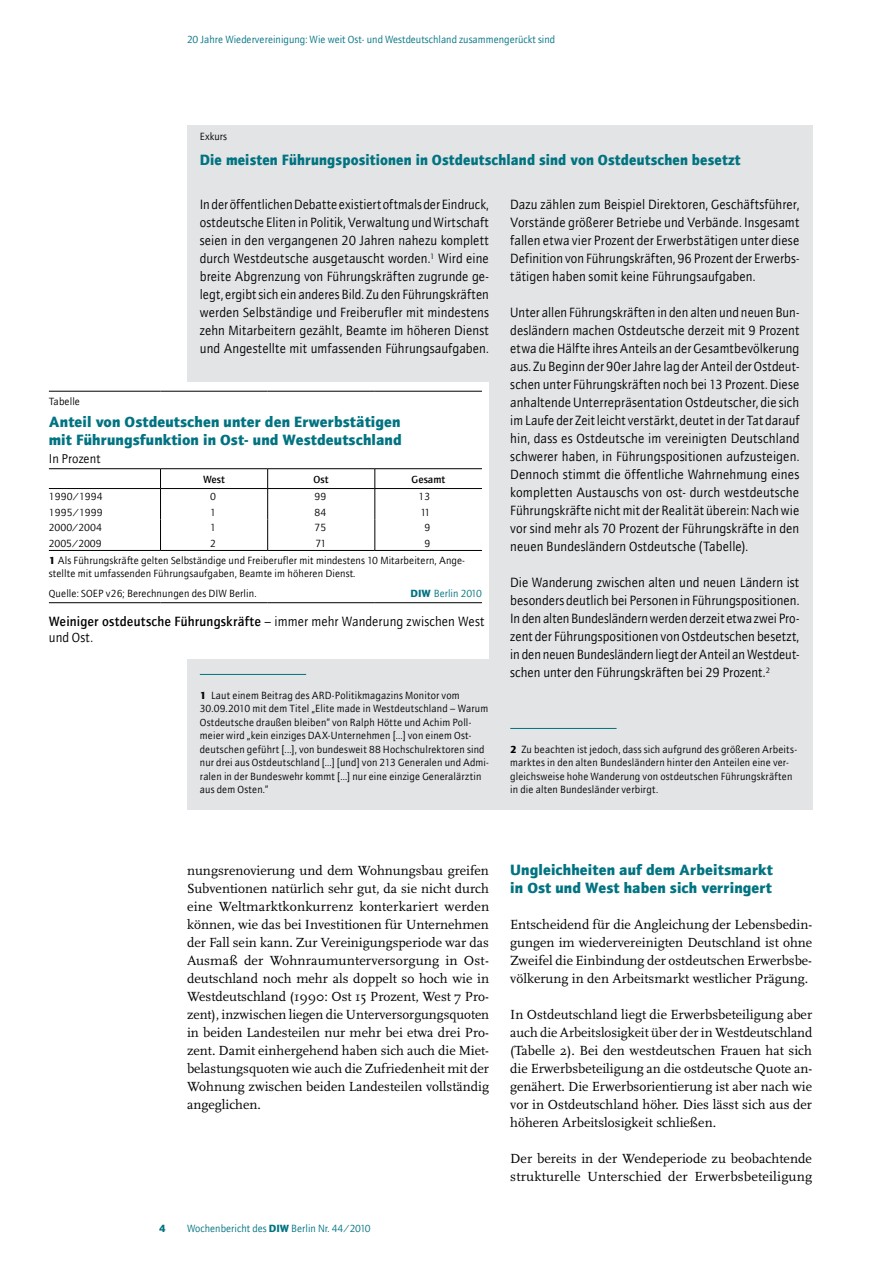
<style>
.page{position:relative;width:893px;height:1263px;background:#fff}
.page>*{position:absolute;margin:0;border:0;box-sizing:border-box;transform-origin:0 0}
.t1{font:900 15px/18px "AT Quay Sans";letter-spacing:.005em;color:#007381}
.t2{font:900 15px "AT Quay Sans";letter-spacing:.005em;color:#007381;scale:.95 1}
.t3{font:13.8px/18px "Scala";color:#000;text-align:justify}
.t4{font:13.5px/18px "AT Quay Sans";color:#000;text-align:justify;scale:.96 1}
.t5{font:13.5px/18px "AT Quay Sans";color:#000;text-align:justify}
.t6{font:12.75px "AT Quay Sans";color:#000}
.t7{font:10.5px/13.5px "AT Quay Sans";letter-spacing:.01em;color:#000}
.t8{font:10.5px "AT Quay Sans";color:#007381}
.t9{font:500 10.5px "AT Quay Sans";letter-spacing:.005em;color:#000}
.t10{font:900 10.5px "AT Quay Sans";color:#007381}
.s1{font-weight:900}
.s2{font-weight:500}
</style>
<div class="page">
<div style="left:187px;top:125px;width:625px;height:685px;background:#e3e4e5"></div>
<hr style="left:200px;top:674px;width:106px;height:1px;background:#007381">
<hr style="left:510px;top:728px;width:107px;height:1px;background:#007381">
<div style="left:43px;top:382px;width:446px;height:277px;background:#fff"></div>
<hr style="left:49px;top:391px;width:112px;height:1px;background:#000">
<hr style="left:161px;top:391px;width:107px;height:1px;background:#000">
<hr style="left:268px;top:391px;width:107px;height:1px;background:#000">
<hr style="left:375px;top:391px;width:107px;height:1px;background:#000">
<hr style="left:49px;top:468px;width:112px;height:1px;background:#000">
<hr style="left:161px;top:468px;width:107px;height:1px;background:#000">
<hr style="left:268px;top:468px;width:107px;height:1px;background:#000">
<hr style="left:375px;top:468px;width:107px;height:1px;background:#000">
<hr style="left:49px;top:488px;width:112px;height:1px;background:#000">
<hr style="left:161px;top:488px;width:107px;height:1px;background:#000">
<hr style="left:268px;top:488px;width:107px;height:1px;background:#000">
<hr style="left:375px;top:488px;width:107px;height:1px;background:#000">
<svg style="left:160px;top:469px;width:1px;height:81px"></svg>
<svg style="left:267px;top:469px;width:1px;height:81px"></svg>
<svg style="left:375px;top:469px;width:1px;height:81px"></svg>
<hr style="left:49px;top:550px;width:112px;height:1px;background:#000">
<hr style="left:161px;top:550px;width:107px;height:1px;background:#000">
<hr style="left:268px;top:550px;width:107px;height:1px;background:#000">
<hr style="left:375px;top:550px;width:107px;height:1px;background:#000">
<hr style="left:49px;top:602px;width:112px;height:1px;background:#000">
<hr style="left:161px;top:602px;width:107px;height:1px;background:#000">
<hr style="left:268px;top:602px;width:107px;height:1px;background:#000">
<hr style="left:375px;top:602px;width:107px;height:1px;background:#000">
<p class="t8" style="left:187px;top:33px;width:370px">20 Jahre Wiedervereinigung: Wie weit Ost- und Westdeutschland zusammengerückt sind</p>
<p class="t7" style="left:200px;top:129px;width:29px">Exkurs</p>
<p class="t2" style="left:200px;top:150px;width:571px">Die meisten Führungspositionen in Ostdeutschland sind von Ostdeutschen besetzt</p>
<p class="t4" style="left:200px;top:195px;width:303px">In der öffentlichen Debatte existiert oftmals der Eindruck, ostdeutsche Eliten in Politik, Verwaltung und Wirtschaft seien in den vergangenen 20 Jahren nahezu komplett durch Westdeutsche ausgetauscht worden.<sup>1</sup> Wird eine breite Abgrenzung von Führungskräften zugrunde ge&shy;legt, ergibt sich ein anderes Bild. Zu den Führungskräften werden Selbständige und Freiberufler mit mindestens zehn Mitarbeitern gezählt, Beamte im höheren Dienst und Angestellte mit umfassenden Führungsaufgaben.</p>
<p class="t7" style="left:49px;top:395px;width:33px">Tabelle</p>
<p class="t1" style="left:49px;top:413px;width:354px">Anteil von Ostdeutschen unter den Erwerbstätigen mit Führungsfunktion in Ost- und Westdeutschland</p>
<p class="t6" style="left:49px;top:451px;width:53px">In Prozent</p>
<p class="t9" style="left:203px;top:473px;width:24px">West</p>
<p class="t9" style="left:314px;top:473px;width:17px">Ost</p>
<p class="t9" style="left:412px;top:473px;width:35px">Gesamt</p>
<p class="t7" style="left:49px;top:490px;width:55px">1990/1994</p>
<p class="t7" style="left:210px;top:490px;width:7px">0</p>
<p class="t7" style="left:314px;top:490px;width:13px">99</p>
<p class="t7" style="left:419px;top:490px;width:13px">13</p>
<p class="t7" style="left:49px;top:505px;width:55px">1995/1999</p>
<p class="t7" style="left:210px;top:505px;width:7px">1</p>
<p class="t7" style="left:314px;top:505px;width:13px">84</p>
<p class="t7" style="left:420px;top:505px;width:12px">11</p>
<p class="t7" style="left:49px;top:521px;width:55px">2000/2004</p>
<p class="t7" style="left:210px;top:521px;width:7px">1</p>
<p class="t7" style="left:314px;top:521px;width:13px">75</p>
<p class="t7" style="left:425px;top:521px;width:7px">9</p>
<p class="t7" style="left:49px;top:536px;width:54px">2005/2009</p>
<p class="t7" style="left:210px;top:536px;width:7px">2</p>
<p class="t7" style="left:315px;top:536px;width:12px">71</p>
<p class="t7" style="left:49px;top:534px;width:418px;line-height:17.7px;text-indent:376px">9<br><span class="s1">1</span> Als Führungskräfte gelten Selbständige und Freiberufler mit mindestens 10 Mitarbeitern, Ange-</p>
<p class="t7" style="left:49px;top:563px;width:308px;line-height:19.8px">stellte mit umfassenden Führungsaufgaben, Beamte im höheren Dienst.<br>Quelle: SOEP v26; Berechnungen des DIW Berlin.</p>
<p class="t8" style="left:410px;top:587px;width:73px"><span class="s1">DIW</span> Berlin 2010</p>
<p class="t5" style="left:49px;top:613px;width:437px;line-height:16.2px"><span class="s2">Weiniger ostdeutsche Führungskräfte</span> – immer mehr Wanderung zwischen West und Ost.</p>
<p class="t7" style="left:200px;top:688px;width:291px"><span class="s1">1</span> Laut einem Beitrag des ARD-Politikmagazins Monitor vom 30.09.2010 mit dem Titel „Elite made in Westdeutschland – Warum Ostdeutsche draußen bleiben“ von Ralph Hötte und Achim Poll&shy;meier wird „kein einziges DAX-Unternehmen [...] von einem Ost&shy;deutschen geführt [...], von bundesweit 88 Hochschulrektoren sind nur drei aus Ostdeutschland [...] [und] von 213 Generalen und Admi&shy;ralen in der Bundeswehr kommt [...] nur eine einzige Generalärztin aus dem Osten.“</p>
<p class="t5" style="left:510px;top:195px;width:291px">Dazu zählen zum Beispiel Direktoren, Geschäftsführer, Vorstände größerer Betriebe und Verbände. Insgesamt fallen etwa vier Prozent der Erwerbstätigen unter diese Definition von Führungskräften, 96 Prozent der Erwerbs&shy;tätigen haben somit keine Führungsaufgaben.</p>
<p class="t4" style="left:510px;top:303px;width:303px">Unter allen Führungskräften in den alten und neuen Bun&shy;desländern machen Ostdeutsche derzeit mit 9 Prozent etwa die Hälfte ihres Anteils an der Gesamtbevölkerung aus. Zu Beginn der 90er Jahre lag der Anteil der Ostdeut&shy;schen unter Führungskräften noch bei 13 Prozent. Diese anhaltende Unterrepräsentation Ostdeutscher, die sich im Laufe der Zeit leicht verstärkt, deutet in der Tat darauf hin, dass es Ostdeutsche im vereinigten Deutschland schwerer haben, in Führungspositionen aufzusteigen.<br>Dennoch stimmt die öffentliche Wahrnehmung eines kompletten Austauschs von ost- durch westdeutsche Führungskräfte nicht mit der Realität überein: Nach wie vor sind mehr als 70 Prozent der Führungskräfte in den neuen Bundesländern Ostdeutsche (Tabelle).</p>
<p class="t5" style="left:510px;top:573px;width:291px">Die Wanderung zwischen alten und neuen Ländern ist besonders deutlich bei Personen in Führungspositionen.<br>In den alten Bundesländern werden derzeit etwa zwei Pro&shy;zent der Führungspositionen von Ostdeutschen besetzt, in den neuen Bundesländern liegt der Anteil an Westdeut&shy;schen unter den Führungskräften bei 29 Prozent.<sup>2</sup></p>
<p class="t7" style="left:510px;top:742px;width:288px"><span class="s1">2</span> Zu beachten ist jedoch, dass sich aufgrund des größeren Arbeits&shy;marktes in den alten Bundesländern hinter den Anteilen eine ver&shy;gleichsweise hohe Wanderung von ostdeutschen Führungskräften in die alten Bundesländer verbirgt.</p>
<p class="t3" style="left:187px;top:862px;width:304px">nungsrenovierung und dem Wohnungsbau greifen Subventionen natürlich sehr gut, da sie nicht durch eine Weltmarktkonkurrenz konterkariert werden können, wie das bei Investitionen für Unternehmen der Fall sein kann. Zur Vereinigungsperiode war das Ausmaß der Wohnraumunterversorgung in Ost&shy;deutschland noch mehr als doppelt so hoch wie in Westdeutschland (1990: Ost 15 Prozent, West 7 Pro&shy;zent), inzwischen liegen die Unterversorgungsquoten in beiden Landesteilen nur mehr bei etwa drei Pro&shy;zent. Damit einhergehend haben sich auch die Miet&shy;belastungsquoten wie auch die Zufriedenheit mit der Wohnung zwischen beiden Landesteilen vollständig angeglichen.</p>
<p class="t1" style="left:510px;top:861px;width:264px">Ungleichheiten auf dem Arbeitsmarkt in Ost und West haben sich verringert</p>
<p class="t3" style="left:510px;top:916px;width:303px">Entscheidend für die Angleichung der Lebensbedin&shy;gungen im wiedervereinigten Deutschland ist ohne Zweifel die Einbindung der ostdeutschen Erwerbsbe&shy;völkerung in den Arbeitsmarkt westlicher Prägung.</p>
<p class="t3" style="left:510px;top:1006px;width:304px">In Ostdeutschland liegt die Erwerbsbeteiligung aber auch die Arbeitslosigkeit über der in Westdeutschland (Tabelle 2). Bei den westdeutschen Frauen hat sich die Erwerbsbeteiligung an die ostdeutsche Quote an&shy;genähert. Die Erwerbsorientierung ist aber nach wie vor in Ostdeutschland höher. Dies lässt sich aus der höheren Arbeitslosigkeit schließen.</p>
<p class="t3" style="left:510px;top:1150px;width:303px">Der bereits in der Wendeperiode zu beobachtende strukturelle Unterschied der Erwerbsbeteiligung</p>
<p class="t10" style="left:159px;top:1222px;width:8px">4</p>
<p class="t8" style="left:187px;top:1222px;width:185px">Wochenbericht des <span class="s1">DIW</span> Berlin Nr. 44/2010</p>
</div>
